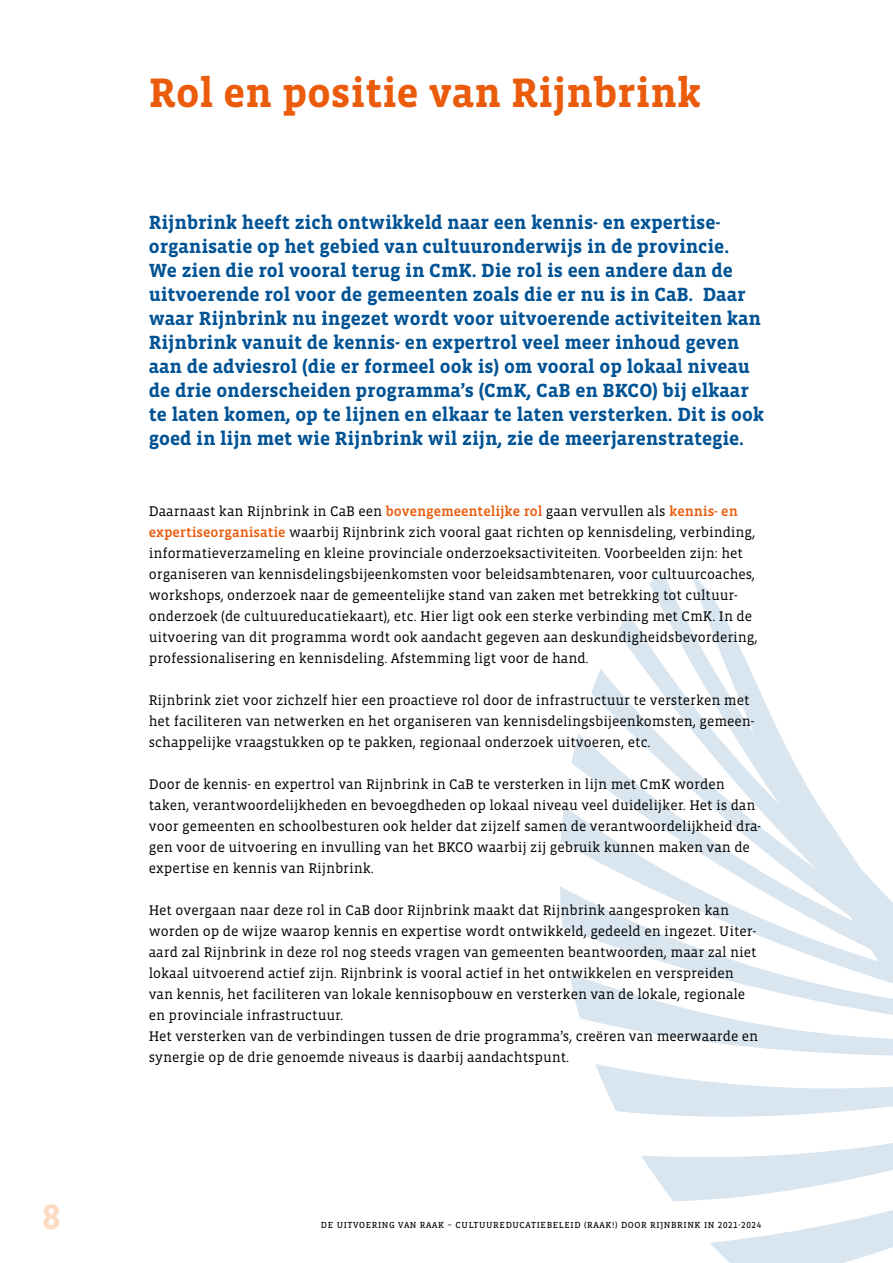
<style>
.page{position:relative;width:893px;height:1263px;background:#fff}
.page>*{position:absolute;margin:0;border:0;box-sizing:border-box;transform-origin:0 0}
.t1{font:700 42px "Vista Slab OTCE";color:#ea5b0b}
.t2{font:700 36px "Vista Slab OTCE";color:#fcdbc2}
.t3{font:700 19.5px/24px "Vista Slab OTCE";color:#005395}
.t4{font:14.25px/21px "Vista Slab OTCE";color:#000}
.t5{font:9px "Vista Slab OTCE";letter-spacing:.07em;color:#000}
.s1{font-weight:500;color:#ea5b0b}
</style>
<div class="page">
<svg style="left:560px;top:573px;width:333px;height:690px"></svg>
<h2 class="t2" style="left:43px;top:1196px;width:19px">8</h2>
<h1 class="t1" style="left:149px;top:69px;width:554px">Rol en positie van Rijnbrink</h1>
<p class="t3" style="left:149px;top:210px;width:617px">Rijnbrink heeft zich ontwikkeld naar een kennis- en expertise&shy;organisatie op het gebied van cultuuronderwijs in de provincie.<br>We zien die rol vooral terug in CmK. Die rol is een andere dan de uitvoerende rol voor de gemeenten zoals die er nu is in CaB. Daar waar Rijnbrink nu ingezet wordt voor uitvoerende activiteiten kan Rijnbrink vanuit de kennis- en expertrol veel meer inhoud geven aan de adviesrol (die er formeel ook is) om vooral op lokaal niveau de drie onderscheiden programma’s (CmK, CaB en BKCO) bij elkaar te laten komen, op te lijnen en elkaar te laten versterken. Dit is ook goed in lijn met wie Rijnbrink wil zijn, zie de meerjarenstrategie.</p>
<p class="t4" style="left:149px;top:501px;width:610px">Daarnaast kan Rijnbrink in CaB een <span class="s1">bovengemeentelijke rol</span> gaan vervullen als <span class="s1">kennis- en expertiseorganisatie</span> waarbij Rijnbrink zich vooral gaat richten op kennisdeling, verbinding, informatieverzameling en kleine provinciale onderzoeksactiviteiten. Voorbeelden zijn: het organiseren van kennisdelingsbijeenkomsten voor beleidsambtenaren, voor cultuurcoaches, workshops, onderzoek naar de gemeentelijke stand van zaken met betrekking tot cultuur&shy;onderzoek (de cultuureducatiekaart), etc. Hier ligt ook een sterke verbinding met CmK. In de uitvoering van dit programma wordt ook aandacht gegeven aan deskundigheidsbevordering, professionalisering en kennisdeling. Afstemming ligt voor de hand.</p>
<p class="t4" style="left:149px;top:690px;width:607px">Rijnbrink ziet voor zichzelf hier een proactieve rol door de infrastructuur te versterken met het faciliteren van netwerken en het organiseren van kennisdelingsbijeenkomsten, gemeen&shy;schappelijke vraagstukken op te pakken, regionaal onderzoek uitvoeren, etc.</p>
<p class="t4" style="left:149px;top:774px;width:614px">Door de kennis- en expertrol van Rijnbrink in CaB te versterken in lijn met CmK worden taken, verantwoordelijkheden en bevoegdheden op lokaal niveau veel duidelijker. Het is dan voor gemeenten en schoolbesturen ook helder dat zijzelf samen de verantwoordelijkheid dra&shy;gen voor de uitvoering en invulling van het BKCO waarbij zij gebruik kunnen maken van de expertise en kennis van Rijnbrink.</p>
<p class="t4" style="left:149px;top:900px;width:611px">Het overgaan naar deze rol in CaB door Rijnbrink maakt dat Rijnbrink aangesproken kan worden op de wijze waarop kennis en expertise wordt ontwikkeld, gedeeld en ingezet. Uiter&shy;aard zal Rijnbrink in deze rol nog steeds vragen van gemeenten beantwoorden, maar zal niet lokaal uitvoerend actief zijn. Rijnbrink is vooral actief in het ontwikkelen en verspreiden van kennis, het faciliteren van lokale kennisopbouw en versterken van de lokale, regionale en provinciale infrastructuur.<br>Het versterken van de verbindingen tussen de drie programma’s, creëren van meerwaarde en synergie op de drie genoemde niveaus is daarbij aandachtspunt.</p>
<p class="t5" style="left:321px;top:1219px;width:442px">DE UITVOERING VAN RAAK – CULTUUREDUCATIEBELEID (RAAK!) DOOR RIJNBRINK IN 2021-2024</p>
</div>
